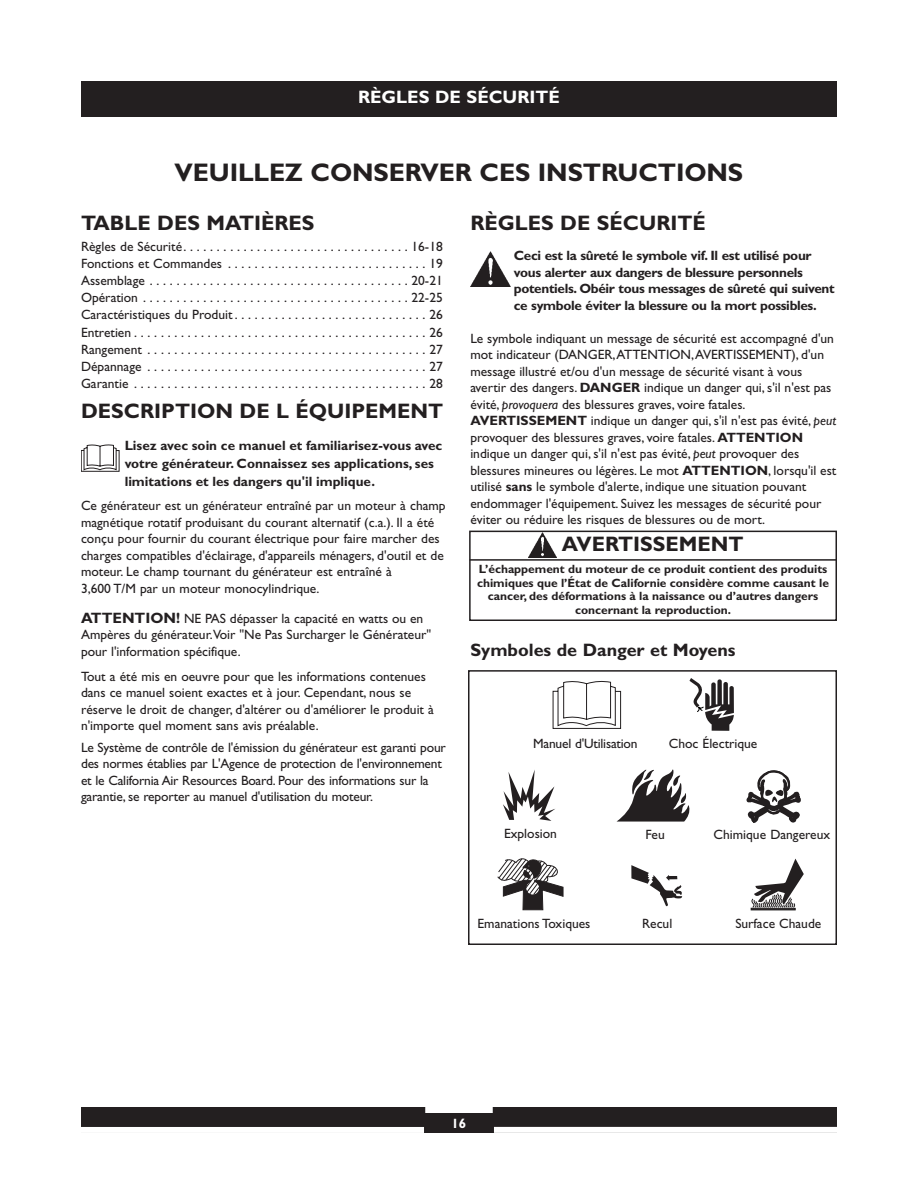
<style>
.page{position:relative;width:918px;height:1188px;background:#fff}
.page>*{position:absolute;margin:0;border:0;box-sizing:border-box;transform-origin:0 0}
.t1{font:700 25.5px "Gill Sans";letter-spacing:-.005em;color:#231f20}
.t2{font:700 21px "Gill Sans";color:#231f20}
.t3{font:700 18px "Gill Sans";color:#231f20}
.t4{font:700 18px "Gill Sans";color:#fff}
.t5{font:13.5px/16.5px "Gill Sans";color:#231f20}
.t6{font:700 13.5px/16.5px "Gill Sans";letter-spacing:-.02em;color:#231f20}
.t7{font:700 13.5px/18px "Gill Sans";color:#231f20}
.t8{font:700 13.5px "Gill Sans";color:#fff}
.t9{font:700 12px/13.5px "Gill Sans";color:#231f20;text-align:center}
.s1{font-weight:700;font-size:15px}
.s2{font-weight:700}
.s3{font-style:italic}
</style>
<div class="page">
<div style="left:81px;top:81px;width:756px;height:36px;background:#231f20"></div>
<div style="left:81px;top:1107px;width:756px;height:26px;background:#231f20"></div>
<div style="left:425px;top:1107px;width:68px;height:6px;background:#fff"></div>
<div style="left:494px;top:1127px;width:343px;height:6px;background:#fff"></div>
<div style="left:81px;top:1127px;width:343px;height:6px;background:#fff"></div>
<img style="left:470px;top:251px;width:40px;height:35px">
<svg style="left:81px;top:445px;width:39px;height:27px"></svg>
<div style="left:469px;top:531px;width:368px;height:90px;border:2px solid #231f20"></div>
<img style="left:528px;top:533px;width:28px;height:24px">
<hr style="left:470px;top:559px;width:366px;height:2px;background:#231f20">
<div style="left:468px;top:670px;width:369px;height:275px;border:2px solid #231f20"></div>
<svg style="left:617px;top:769px;width:72px;height:53px"></svg>
<svg style="left:503px;top:770px;width:52px;height:51px"></svg>
<svg style="left:498px;top:859px;width:65px;height:51px"></svg>
<svg style="left:752px;top:859px;width:52px;height:49px"></svg>
<div style="left:751px;top:908px;width:44px;height:2px;border:1px solid #231f20"></div>
<svg style="left:689px;top:678px;width:45px;height:53px"></svg>
<svg style="left:631px;top:865px;width:51px;height:41px"></svg>
<svg style="left:552px;top:681px;width:70px;height:48px"></svg>
<svg style="left:746px;top:770px;width:55px;height:53px"></svg>
<h3 class="t4" style="left:358px;top:91px;width:203px">RÈGLES DE SÉCURITÉ</h3>
<h1 class="t1" style="left:175px;top:163px;width:570px">VEUILLEZ CONSERVER CES INSTRUCTIONS</h1>
<h2 class="t2" style="left:81px;top:216px;width:235px">TABLE DES MATIÈRES</h2>
<p class="t5" style="left:81px;top:239px;width:363px;line-height:17.1px;text-align:justify">Règles de Sécurité. . . . . . . . . . . . . . . . . . . . . . . . . . . . . . . . . . 16-18<br>Fonctions et Commandes . . . . . . . . . . . . . . . . . . . . . . . . . . . . . . 19<br>Assemblage . . . . . . . . . . . . . . . . . . . . . . . . . . . . . . . . . . . . . . . 20-21<br>Opération . . . . . . . . . . . . . . . . . . . . . . . . . . . . . . . . . . . . . . . . 22-25<br>Caractéristiques du Produit . . . . . . . . . . . . . . . . . . . . . . . . . . . . . 26<br>Entretien . . . . . . . . . . . . . . . . . . . . . . . . . . . . . . . . . . . . . . . . . . . . 26<br>Rangement . . . . . . . . . . . . . . . . . . . . . . . . . . . . . . . . . . . . . . . . . . 27<br>Dépannage . . . . . . . . . . . . . . . . . . . . . . . . . . . . . . . . . . . . . . . . . . 27<br>Garantie . . . . . . . . . . . . . . . . . . . . . . . . . . . . . . . . . . . . . . . . . . . . 28</p>
<h2 class="t2" style="left:81px;top:404px;width:364px">DESCRIPTION DE L ÉQUIPEMENT</h2>
<p class="t7" style="left:125px;top:438px;width:319px">Lisez avec soin ce manuel et familiarisez-vous avec votre générateur. Connaissez ses applications, ses limitations et les dangers qu'il implique.</p>
<p class="t5" style="left:81px;top:499px;width:366px">Ce générateur est un générateur entraîné par un moteur à champ magnétique rotatif produisant du courant alternatif (c.a.). Il a été conçu pour fournir du courant électrique pour faire marcher des charges compatibles d'éclairage, d'appareils ménagers, d'outil et de moteur. Le champ tournant du générateur est entraîné à<br>3,600 T/M par un moteur monocylindrique.</p>
<p class="t5" style="left:81px;top:612px;width:352px"><span class="s1">ATTENTION!</span> NE PAS dépasser la capacité en watts ou en<br>Ampères du générateur.Voir "Ne Pas Surcharger le Générateur" pour l'information spécifique.</p>
<p class="t5" style="left:81px;top:669px;width:355px">Tout a été mis en oeuvre pour que les informations contenues dans ce manuel soient exactes et à jour. Cependant, nous se réserve le droit de changer, d'altérer ou d'améliorer le produit à n'importe quel moment sans avis préalable.</p>
<p class="t5" style="left:81px;top:741px;width:366px">Le Système de contrôle de l'émission du générateur est garanti pour des normes établies par L'Agence de protection de l'environnement et le California Air Resources Board. Pour des informations sur la garantie, se reporter au manuel d'utilisation du moteur.</p>
<h2 class="t2" style="left:470px;top:216px;width:237px">RÈGLES DE SÉCURITÉ</h2>
<p class="t6" style="left:514px;top:249px;width:322px">Ceci est la sûreté le symbole vif. Il est utilisé pour vous alerter aux dangers de blessure personnels potentiels. Obéir tous messages de sûreté qui suivent ce symbole éviter la blessure ou la mort possibles.</p>
<p class="t5" style="left:470px;top:331px;width:368px">Le symbole indiquant un message de sécurité est accompagné d'un mot indicateur (DANGER,ATTENTION,AVERTISSEMENT), d'un message illustré et/ou d'un message de sécurité visant à vous avertir des dangers. <span class="s2">DANGER</span> indique un danger qui, s'il n'est pas évité, <span class="s3">provoquera</span> des blessures graves, voire fatales.<br><span class="s2">AVERTISSEMENT</span> indique un danger qui, s'il n'est pas évité, <span class="s3">peut </span>provoquer des blessures graves, voire fatales. <span class="s2">ATTENTION </span>indique un danger qui, s'il n'est pas évité, <span class="s3">peut</span> provoquer des blessures mineures ou légères. Le mot <span class="s2">ATTENTION</span>, lorsqu'il est utilisé <span class="s2">sans</span> le symbole d'alerte, indique une situation pouvant endommager l'équipement. Suivez les messages de sécurité pour éviter ou réduire les risques de blessures ou de mort.</p>
<h2 class="t2" style="left:562px;top:537px;width:183px">AVERTISSEMENT</h2>
<p class="t9" style="left:477px;top:564px;width:354px">L’échappement du moteur de ce produit contient des produits chimiques que l’État de Californie considère comme causant le cancer, des déformations à la naissance ou d’autres dangers concernant la reproduction.</p>
<h3 class="t3" style="left:470px;top:644px;width:267px">Symboles de Danger et Moyens</h3>
<p class="t5" style="left:533px;top:736px;width:106px">Manuel d'Utilisation</p>
<p class="t5" style="left:669px;top:736px;width:90px">Choc Électrique</p>
<p class="t5" style="left:504px;top:827px;width:55px">Explosion</p>
<p class="t5" style="left:645px;top:827px;width:21px">Feu</p>
<p class="t5" style="left:714px;top:827px;width:118px">Chimique Dangereux</p>
<p class="t5" style="left:478px;top:917px;width:114px">Emanations Toxiques</p>
<p class="t5" style="left:735px;top:917px;width:88px">Surface Chaude</p>
<p class="t5" style="left:642px;top:917px;width:32px">Recul</p>
<p class="t8" style="left:452px;top:1119px;width:16px">16</p>
</div>
